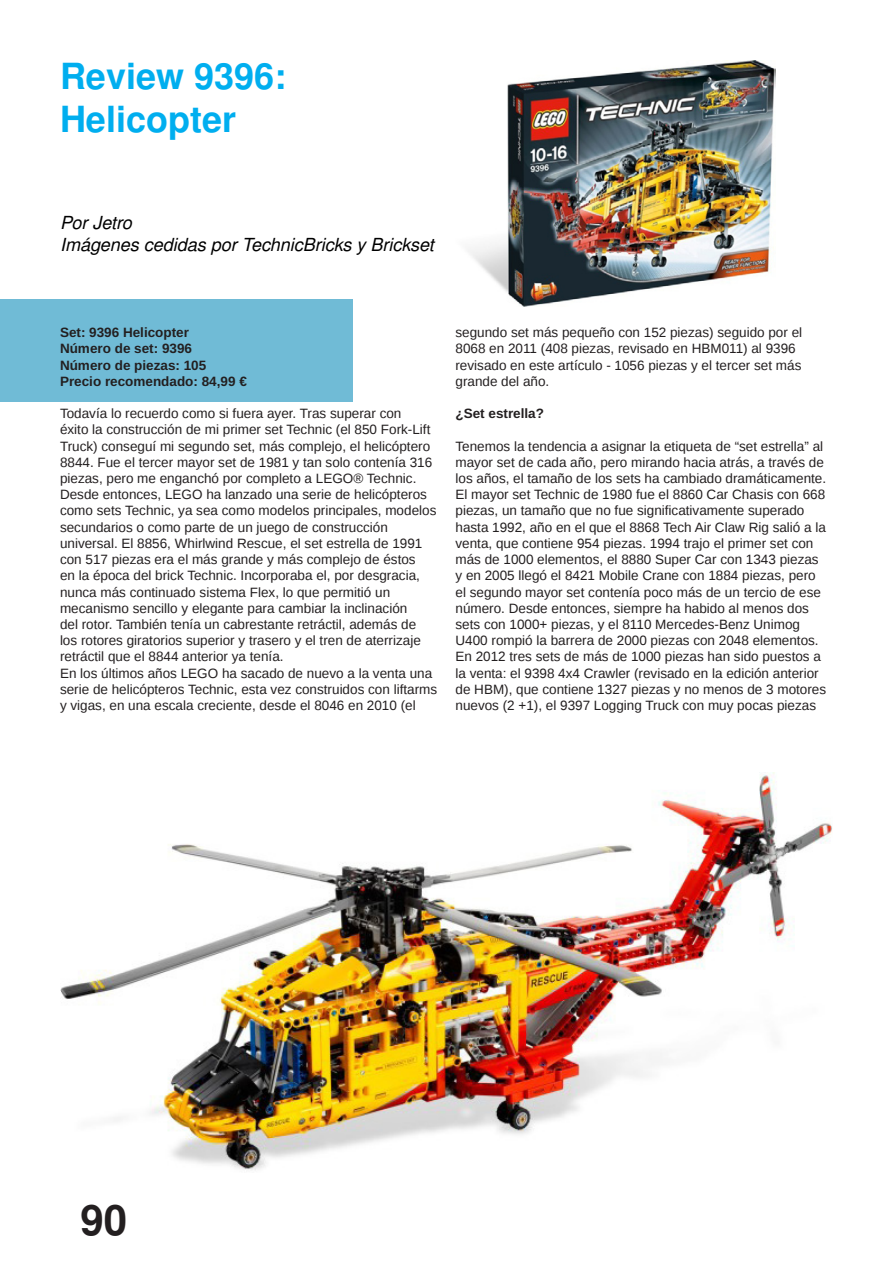
<style>
.page{position:relative;width:893px;height:1263px;background:#fff}
.page>*{position:absolute;margin:0;border:0;box-sizing:border-box;transform-origin:0 0}
.t1{font:700 42px "Free Sans";color:#231f20}
.t2{font:700 36px/43.2px "Free Sans";color:#00aeef}
.t3{font:italic 18px/21.6px "Free Sans";color:#000}
.t4{font:13.5px/16.2px "Liberation Sans";color:#231f20}
.t5{font:700 13.5px/16.2px "Liberation Sans";color:#231f20}
</style>
<div class="page">
<div style="left:0;top:299px;width:353px;height:102px;background:#70bbd6"></div>
<img style="left:468px;top:60px;width:308px;height:246px">
<img style="left:60px;top:772px;width:772px;height:398px">
<h2 class="t2" style="left:60px;top:56px;width:228px">Review 9396:<br>Helicopter</h2>
<h3 class="t3" style="left:60px;top:213px;width:375px">Por Jetro<br>Imágenes cedidas por TechnicBricks y Brickset</h3>
<p class="t5" style="left:60px;top:324px;width:188px">Set: 9396 Helicopter<br>Número de set: 9396<br>Número de piezas: 105<br>Precio recomendado: 84,99 €</p>
<p class="t4" style="left:60px;top:405px;width:379px">Todavía lo recuerdo como si fuera ayer. Tras superar con<br>éxito la construcción de mi primer set Technic (el 850 Fork-Lift Truck) conseguí mi segundo set, más complejo, el helicóptero 8844. Fue el tercer mayor set de 1981 y tan solo contenía 316 piezas, pero me enganchó por completo a LEGO® Technic.<br>Desde entonces, LEGO ha lanzado una serie de helicópteros como sets Technic, ya sea como modelos principales, modelos secundarios o como parte de un juego de construcción universal. El 8856, Whirlwind Rescue, el set estrella de 1991 con 517 piezas era el más grande y más complejo de éstos<br>en la época del brick Technic. Incorporaba el, por desgracia, nunca más continuado sistema Flex, lo que permitió un mecanismo sencillo y elegante para cambiar la inclinación<br>del rotor. También tenía un cabrestante retráctil, además de<br>los rotores giratorios superior y trasero y el tren de aterrizaje retráctil que el 8844 anterior ya tenía.<br>En los últimos años LEGO ha sacado de nuevo a la venta una serie de helicópteros Technic, esta vez construidos con liftarms y vigas, en una escala creciente, desde el 8046 en 2010 (el</p>
<p class="t4" style="left:455px;top:324px;width:348px">segundo set más pequeño con 152 piezas) seguido por el 8068 en 2011 (408 piezas, revisado en HBM011) al 9396 revisado en este artículo - 1056 piezas y el tercer set más grande del año.</p>
<p class="t5" style="left:455px;top:405px;width:90px">¿Set estrella?</p>
<p class="t4" style="left:455px;top:438px;width:372px">Tenemos la tendencia a asignar la etiqueta de “set estrella” al mayor set de cada año, pero mirando hacia atrás, a través de los años, el tamaño de los sets ha cambiado dramáticamente.<br>El mayor set Technic de 1980 fue el 8860 Car Chasis con 668 piezas, un tamaño que no fue significativamente superado hasta 1992, año en el que el 8868 Tech Air Claw Rig salió a la venta, que contiene 954 piezas. 1994 trajo el primer set con más de 1000 elementos, el 8880 Super Car con 1343 piezas y en 2005 llegó el 8421 Mobile Crane con 1884 piezas, pero el segundo mayor set contenía poco más de un tercio de ese número. Desde entonces, siempre ha habido al menos dos sets con 1000+ piezas, y el 8110 Mercedes-Benz Unimog U400 rompió la barrera de 2000 piezas con 2048 elementos.<br>En 2012 tres sets de más de 1000 piezas han sido puestos a la venta: el 9398 4x4 Crawler (revisado en la edición anterior de HBM), que contiene 1327 piezas y no menos de 3 motores nuevos (2 +1), el 9397 Logging Truck con muy pocas piezas</p>
<h1 class="t1" style="left:80px;top:1201px;width:48px">90</h1>
</div>
